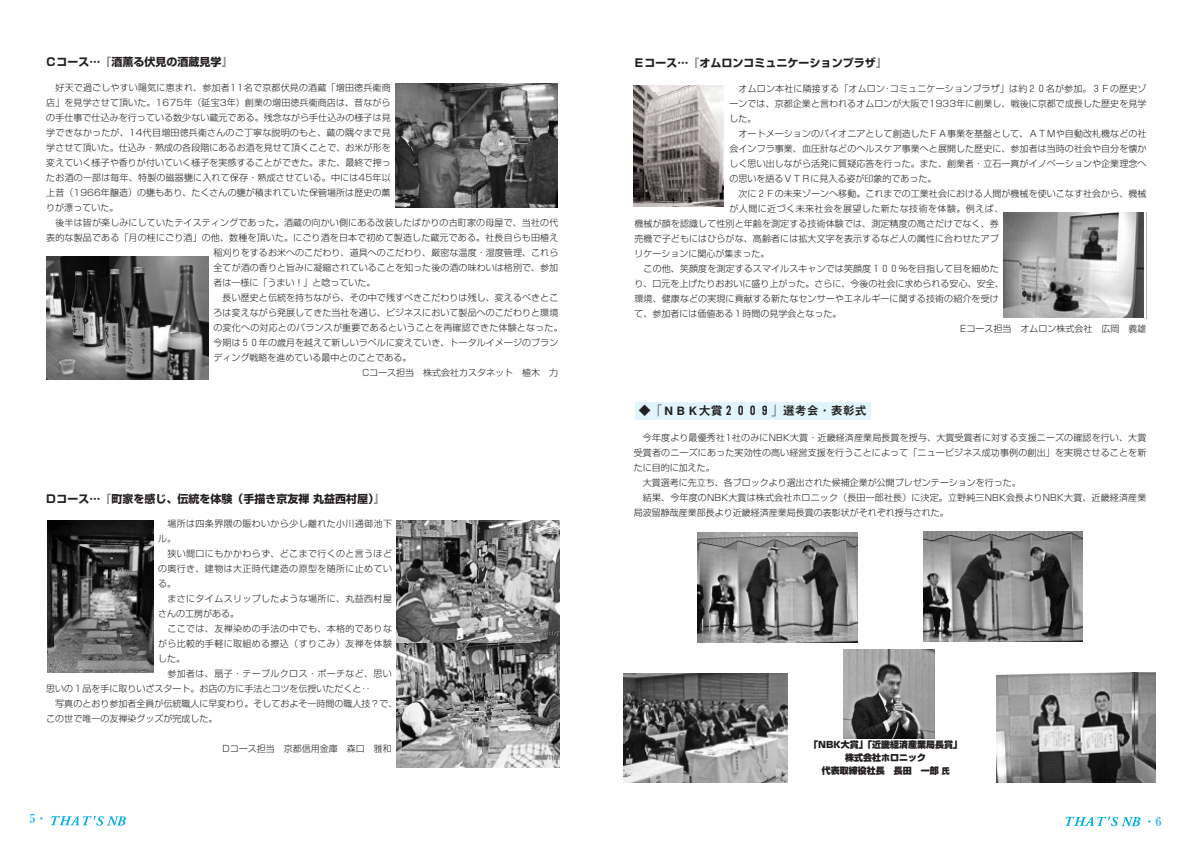
<style>
.page{position:relative;width:1191px;height:842px;background:#fff}
.page>*{position:absolute;margin:0;border:0;box-sizing:border-box;transform-origin:0 0}
.t1{font:12px "Midashi Go MB31";color:#231f20}
.t2{font:700 12px "Ryumin";color:#00aeef}
.t3{font:700 11px "Shin Go";color:#231f20}
.t4{font:300 9px/15px "Shin Go";letter-spacing:.01em;color:#231f20;text-align:justify}
.t5{font:300 9px/15px "Shin Go";letter-spacing:.04em;color:#231f20}
.t6{font:900 9px/13px "Shin Go";color:#231f20;text-align:center}
.t7{font:300 9px "Shin Go";letter-spacing:.05em;color:#231f20}
.s1{font-size:8px}
</style>
<div class="page">
<svg style="left:51px;top:816px;width:75px;height:10px"></svg>
<svg style="left:1065px;top:816px;width:75px;height:10px"></svg>
<img style="left:395px;top:84px;width:162px;height:123px">
<img style="left:46px;top:257px;width:162px;height:123px">
<img style="left:397px;top:520px;width:162px;height:124px">
<svg style="left:397px;top:644px;width:162px;height:123px;background:#8b8b8b"></svg>
<img style="left:47px;top:520px;width:106px;height:153px">
<img style="left:633px;top:85px;width:91px;height:121px">
<img style="left:843px;top:650px;width:91px;height:88px">
<div style="left:635px;top:403px;width:235px;height:17px;background:#e1f4fc"></div>
<img style="left:697px;top:533px;width:160px;height:110px">
<img style="left:624px;top:673px;width:163px;height:110px">
<img style="left:923px;top:532px;width:159px;height:110px">
<img style="left:1003px;top:212px;width:141px;height:106px">
<img style="left:996px;top:673px;width:159px;height:109px">
<p class="t3" style="left:45px;top:55px;width:188px">Ｃコース…『酒薫る伏見の酒蔵見学』</p>
<p class="t4" style="left:46px;top:80px;width:346px;text-indent:9px">好天で過ごしやすい陽気に恵まれ、参加者11名で京都伏見の酒蔵「増田徳兵衞商店」を見学させて頂いた。1675年（延宝3年）創業の増田徳兵衞商店は、昔ながらの手仕事で仕込みを行っている数少ない蔵元である。残念ながら手仕込みの様子は見学できなかったが、14代目増田徳兵衞さんのご丁寧な説明のもと、蔵の隅々まで見学させて頂いた。仕込み・熟成の各段階にあるお酒を見せて頂くことで、お米が形を変えていく様子や香りが付いていく様子を実感することができた。また、最終で搾ったお酒の一部は毎年、特製の磁器甕に入れて保存・熟成させている。中には45年以上昔（1966年醸造）の甕もあり、たくさんの甕が積まれていた保管場所は歴史の薫りが漂っていた。</p>
<p class="t4" style="left:55px;top:215px;width:504px">後半は皆が楽しみにしていたテイスティングであった。酒蔵の向かい側にある改装したばかりの古町家の母屋で、当社の代</p>
<p class="t4" style="left:46px;top:230px;width:513px">表的な製品である「月の桂にごり酒」の他、数種を頂いた。にごり酒を日本で初めて製造した蔵元である。社長自らも田植え</p>
<p class="t4" style="left:213px;top:245px;width:346px">稲刈りをするお米へのこだわり、道具へのこだわり、厳密な温度・湿度管理、これら</p>
<p class="t4" style="left:213px;top:260px;width:346px">全てが酒の香りと旨みに凝縮されていることを知った後の酒の味わいは格別で、参加</p>
<p class="t4" style="left:213px;top:275px;width:163px">者は一様に「うまい！」と唸っていた。</p>
<p class="t4" style="left:223px;top:290px;width:337px">長い歴史と伝統を持ちながら、その中で残すべきこだわりは残し、変えるべきとこ</p>
<p class="t4" style="left:213px;top:305px;width:346px">ろは変えながら発展してきた当社を通じ、ビジネスにおいて製品へのこだわりと環境</p>
<p class="t4" style="left:213px;top:320px;width:350px">の変化への対応とのバランスが重要であるということを再確認できた体験となった。</p>
<p class="t4" style="left:213px;top:335px;width:346px">今期は５０年の歳月を越えて新しいラベルに変えていき、トータルイメージのブラン</p>
<p class="t4" style="left:213px;top:350px;width:199px">ディング戦略を進めている最中とのことである。</p>
<p class="t4" style="left:362px;top:365px;width:197px">Cコース担当　株式会社カスタネット　植木　力</p>
<p class="t3" style="left:45px;top:491px;width:341px">Ｄコース…『町家を感じ、伝統を体験（手描き京友禅丸益西村屋）』</p>
<p class="t5" style="left:158px;top:516px;width:235px;text-indent:9px">場所は四条界隈の賑わいから少し離れた小川通御池下ル。</p>
<p class="t4" style="left:158px;top:546px;width:235px;text-indent:9px">狭い間口にもかかわらず、どこまで行くのと言うほどの奥行き、建物は大正時代建造の原型を随所に止めている。</p>
<p class="t5" style="left:158px;top:591px;width:235px;text-indent:9px">まさにタイムスリップしたような場所に、丸益西村屋さんの工房がある。</p>
<p class="t4" style="left:158px;top:621px;width:235px;text-indent:9px">ここでは、友禅染めの手法の中でも、本格的でありながら比較的手軽に取組める擦込（すりこみ）友禅を体験した。</p>
<p class="t4" style="left:46px;top:666px;width:347px;text-indent:121px">参加者は、扇子・テーブルクロス・ポーチなど、思い思いの１品を手に取りいざスタート。お店の方に手法とコツを伝授いただくと‥</p>
<p class="t4" style="left:46px;top:696px;width:352px;text-indent:9px">写真のとおり参加者全員が伝統職人に早変わり。そしておよそ一時間の職人技？で、この世で唯一の友禅染グッズが完成した。</p>
<p class="t4" style="left:223px;top:741px;width:171px">Dコース担当　京都信用金庫　森口　雅和</p>
<p class="t3" style="left:633px;top:56px;width:254px">Ｅコース…『オムロンコミュニケーションプラザ』</p>
<p class="t4" style="left:729px;top:81px;width:418px;text-indent:9px">オムロン本社に隣接する「オムロン･コミュニケーションプラザ」は約２０名が参加。３Ｆの歴史ゾーンでは、京都企業と言われるオムロンが大阪で1933年に創業し、戦後に京都で成長した歴史を見学した。</p>
<p class="t4" style="left:729px;top:126px;width:418px;text-indent:9px">オートメーションのパイオニアとして創造したＦＡ事業を基盤として、ＡＴＭや自動改札機などの社会インフラ事業、血圧計などのヘルスケア事業へと展開した歴史に、参加者は当時の社会や自分を懐かしく思い出しながら活発に質疑応答を行った。また、創業者・立石一真がイノベーションや企業理念への思いを語るＶＴＲに見入る姿が印象的であった。</p>
<p class="t4" style="left:738px;top:186px;width:409px">次に２Ｆの未来ゾーンへ移動。これまでの工業社会における人間が機械を使いこなす社会から、機械</p>
<p class="t7" style="left:729px;top:203px;width:275px">が人間に近づく未来社会を展望した新たな技術を体験。例えば、</p>
<p class="t4" style="left:634px;top:216px;width:366px">機械が顔を認識して性別と年齢を測定する技術体験では、測定精度の高さだけでなく、券</p>
<p class="t4" style="left:634px;top:231px;width:366px">売機で子どもにはひらがな、高齢者には拡大文字を表示するなど人の属性に合わせたアプ</p>
<p class="t4" style="left:634px;top:246px;width:137px">リケーションに関心が集まった。</p>
<p class="t4" style="left:643px;top:261px;width:357px">この他、笑顔度を測定するスマイルスキャンでは笑顔度１００％を目指して目を細めた</p>
<p class="t4" style="left:634px;top:276px;width:371px">り、口元を上げたりおおいに盛り上がった。さらに、今後の社会に求められる安心、安全、</p>
<p class="t4" style="left:634px;top:291px;width:366px">環境、健康などの実現に貢献する新たなセンサーやエネルギーに関する技術の紹介を受け</p>
<p class="t4" style="left:634px;top:306px;width:209px">て、参加者には価値ある１時間の見学会となった。</p>
<p class="t4" style="left:960px;top:321px;width:188px">Eコース担当　オムロン株式会社　広岡　義雄</p>
<h1 class="t1" style="left:638px;top:404px;width:229px">◆「ＮＢＫ大賞２００９」選考会・表彰式</h1>
<p class="t4" style="left:643px;top:429px;width:505px">今年度より最優秀社1社のみにNBK大賞・近畿経済産業局長賞を授与、大賞受賞者に対する支援ニーズの確認を行い、大賞</p>
<p class="t4" style="left:634px;top:444px;width:514px">受賞者のニーズにあった実効性の高い経営支援を行うことによって「ニュービジネス成功事例の創出」を実現させることを新</p>
<p class="t4" style="left:634px;top:459px;width:82px">たに目的に加えた。</p>
<p class="t4" style="left:643px;top:474px;width:379px">大賞選考に先立ち、各ブロックより選出された候補企業が公開プレゼンテーションを行った。</p>
<p class="t4" style="left:643px;top:489px;width:505px">結果、今年度のNBK大賞は株式会社ホロニック（長田一郎社長）に決定。立野純三NBK会長よりNBK大賞、近畿経済産業</p>
<p class="t4" style="left:634px;top:504px;width:316px">局波留静哉産業部長より近畿経済産業局長賞の表彰状がそれぞれ授与された。</p>
<p class="t6" style="left:809px;top:738px;width:154px">「NBK大賞」「近畿経済産業局長賞」株式会社ホロニック<br>代表取締役社長　長田　一郎<span class="s1">氏</span></p>
<h1 class="t2" style="left:27px;top:811px;width:20px">５･</h1>
<h1 class="t2" style="left:1146px;top:814px;width:20px">･６</h1>
</div>
